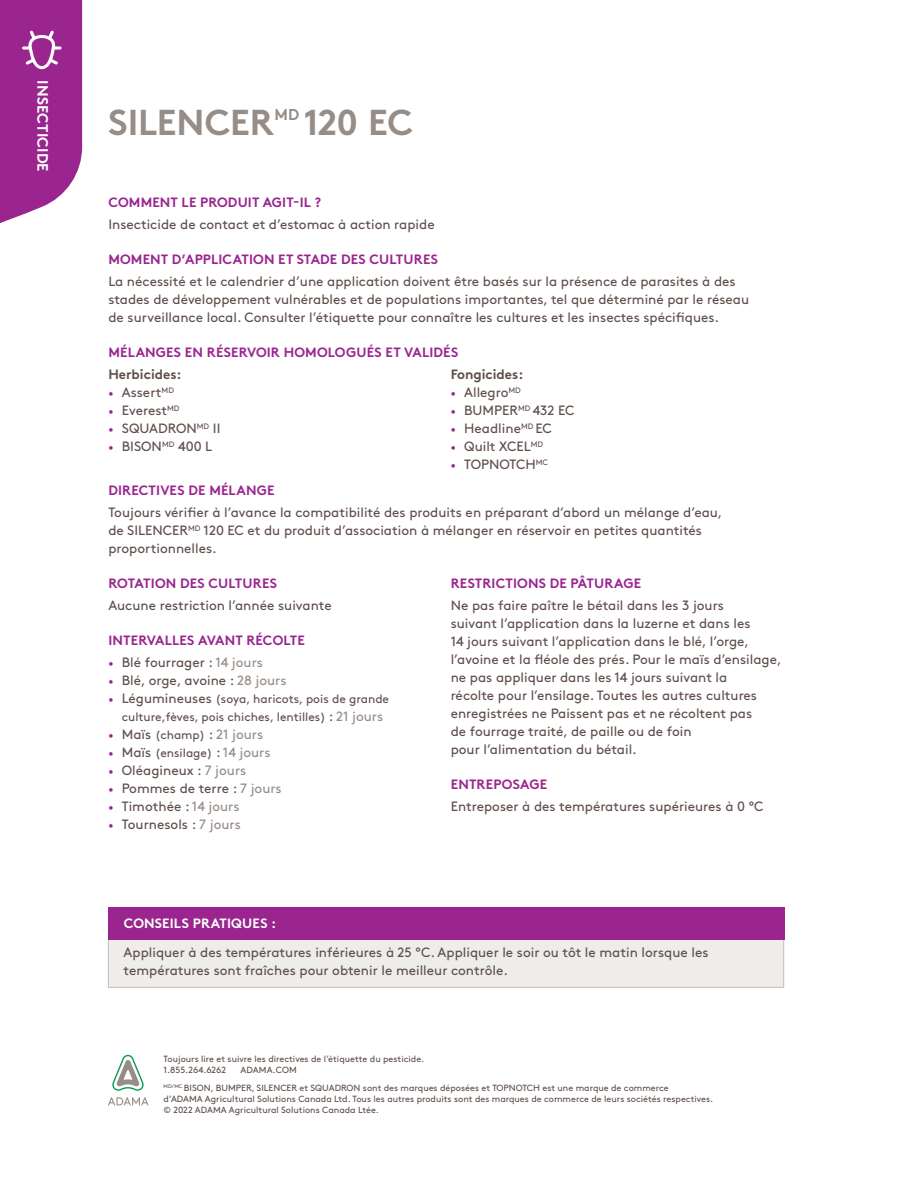
<style>
.page{position:relative;width:918px;height:1188px;background:#fff}
.page>*{position:absolute;margin:0;border:0;box-sizing:border-box;transform-origin:0 0}
.t1{font:700 36px "Brown Pro";letter-spacing:-.01em;color:#978d87}
.t2{font:700 15.75px "Brown Pro";color:#978d87}
.t3{font:700 15px "Brown Pro";letter-spacing:.01em;color:#fff}
.t4{font:13.5px/18px "Brown Pro";color:#5f4f4b}
.t5{font:700 13.5px "Brown Pro";letter-spacing:.01em;color:#9a258f}
.t6{font:700 13.5px "Brown Pro";color:#5f4f4b}
.t7{font:700 13.5px "Brown Pro";letter-spacing:.01em;color:#fff}
.t8{font:12px/18px "Brown Pro";color:#5f4f4b}
.t9{font:9px/11.2px "Brown Pro";color:#5f4f4b}
.s1{font-size:9px;color:#9a258f}
.s2{color:#978d87}
.s3{font-size:13.5px}
.s4{font-size:13.5px;color:#978d87}
</style>
<div class="page">
<svg style="left:0;top:0;width:82px;height:223px;background:#a53c9b"></svg>
<div style="left:108px;top:933px;width:676px;height:55px;background:#efedec;border:1px solid #c4bdb9"></div>
<div style="left:108px;top:908px;width:676px;height:32px;background:#9a258f"></div>
<svg style="left:112px;top:1055px;width:32px;height:36px"></svg>
<svg style="left:108px;top:1097px;width:40px;height:9px"></svg>
<p class="t3" style="left:55px;top:80px;width:93px;rotate:90deg">INSECTICIDE</p>
<h1 class="t1" style="left:109px;top:93px;width:167px">SILENCER</h1>
<p class="t2" style="left:274px;top:102px;width:26px">MD</p>
<h1 class="t1" style="left:304px;top:93px;width:111px">120 EC</h1>
<p class="t5" style="left:108px;top:191px;width:214px">COMMENT LE PRODUIT AGIT-IL ?</p>
<p class="t4" style="left:108px;top:214px;width:328px">Insecticide de contact et d’estomac à action rapide</p>
<p class="t5" style="left:108px;top:248px;width:331px">MOMENT D’APPLICATION ET STADE DES CULTURES</p>
<p class="t4" style="left:108px;top:271px;width:642px">La nécessité et le calendrier d’une application doivent être basés sur la présence de parasites à des stades de développement vulnérables et de populations importantes, tel que déterminé par le réseau de surveillance local. Consulter l’étiquette pour connaître les cultures et les insectes spécifiques.</p>
<p class="t5" style="left:108px;top:341px;width:351px">MÉLANGES EN RÉSERVOIR HOMOLOGUÉS ET VALIDÉS</p>
<p class="t6" style="left:108px;top:364px;width:75px">Herbicides:</p>
<p class="t4" style="left:108px;top:382px;width:67px"><span class="s1">•</span> Assert<sup>MD</sup></p>
<p class="t4" style="left:108px;top:400px;width:73px"><span class="s1">•</span> Everest<sup>MD</sup></p>
<p class="t4" style="left:108px;top:418px;width:114px"><span class="s1">•</span> SQUADRON<sup>MD</sup> II</p>
<p class="t4" style="left:108px;top:436px;width:105px"><span class="s1">•</span> BISON<sup>MD</sup> 400 L</p>
<p class="t6" style="left:451px;top:364px;width:74px">Fongicides:</p>
<p class="t4" style="left:451px;top:382px;width:72px"><span class="s1">•</span> Allegro<sup>MD</sup></p>
<p class="t4" style="left:451px;top:400px;width:125px"><span class="s1">•</span> BUMPER<sup>MD</sup> 432 EC</p>
<p class="t4" style="left:451px;top:418px;width:103px"><span class="s1">•</span> Headline<sup>MD</sup> EC</p>
<p class="t4" style="left:451px;top:436px;width:94px"><span class="s1">•</span> Quilt XCEL<sup>MD</sup></p>
<p class="t4" style="left:451px;top:454px;width:99px"><span class="s1">•</span> TOPNOTCH<sup>MC</sup></p>
<p class="t5" style="left:108px;top:479px;width:168px">DIRECTIVES DE MÉLANGE</p>
<p class="t4" style="left:108px;top:502px;width:616px">Toujours vérifier à l’avance la compatibilité des produits en préparant d’abord un mélange d’eau, de SILENCER<sup>MD</sup> 120 EC et du produit d’association à mélanger en réservoir en petites quantités proportionnelles.</p>
<p class="t5" style="left:108px;top:572px;width:170px">ROTATION DES CULTURES</p>
<p class="t4" style="left:108px;top:595px;width:225px">Aucune restriction l’année suivante</p>
<p class="t5" style="left:108px;top:629px;width:198px">INTERVALLES AVANT RÉCOLTE</p>
<p class="t4" style="left:108px;top:652px;width:156px"><span class="s1">•</span> Blé fourrager : <span class="s2">14 jours</span></p>
<p class="t4" style="left:108px;top:670px;width:180px"><span class="s1">•</span> Blé, orge, avoine : <span class="s2">28 jours</span></p>
<p class="t8" style="left:122px;top:689px;width:269px;text-indent:-14px"><span class="s1">•</span> <span class="s3">Légumineuses</span> (soya, haricots, pois de grande culture,fèves, pois chiches, lentilles) <span class="s3">:</span> <span class="s4">21 jours</span></p>
<p class="t8" style="left:108px;top:725px;width:156px"><span class="s1">•</span> <span class="s3">Maïs</span> (champ) <span class="s3">:</span> <span class="s4">21 jours</span></p>
<p class="t8" style="left:108px;top:743px;width:164px"><span class="s1">•</span> <span class="s3">Maïs</span> (ensilage) <span class="s3">:</span> <span class="s4">14 jours</span></p>
<p class="t4" style="left:108px;top:760px;width:139px"><span class="s1">•</span> Oléagineux : <span class="s2">7 jours</span></p>
<p class="t4" style="left:108px;top:778px;width:175px"><span class="s1">•</span> Pommes de terre : <span class="s2">7 jours</span></p>
<p class="t4" style="left:108px;top:796px;width:133px"><span class="s1">•</span> Timothée : <span class="s2">14 jours</span></p>
<p class="t4" style="left:108px;top:814px;width:134px"><span class="s1">•</span> Tournesols : <span class="s2">7 jours</span></p>
<p class="t5" style="left:451px;top:572px;width:192px">RESTRICTIONS DE PÂTURAGE</p>
<p class="t4" style="left:451px;top:595px;width:333px">Ne pas faire paître le bétail dans les 3 jours<br>suivant l’application dans la luzerne et dans les<br>14 jours suivant l’application dans le blé, l’orge, l’avoine et la fléole des prés. Pour le maïs d’ensilage, ne pas appliquer dans les 14 jours suivant la<br>récolte pour l’ensilage. Toutes les autres cultures enregistrées ne Paissent pas et ne récoltent pas<br>de fourrage traité, de paille ou de foin<br>pour l’alimentation du bétail.</p>
<p class="t5" style="left:451px;top:773px;width:98px">ENTREPOSAGE</p>
<p class="t4" style="left:451px;top:796px;width:314px">Entreposer à des températures supérieures à 0 °C</p>
<p class="t7" style="left:124px;top:913px;width:154px">CONSEILS PRATIQUES :</p>
<p class="t4" style="left:124px;top:943px;width:586px">Appliquer à des températures inférieures à 25 °C. Appliquer le soir ou tôt le matin lorsque les températures sont fraîches pour obtenir le meilleur contrôle.</p>
<p class="t9" style="left:164px;top:1052px;width:262px">Toujours lire et suivre les directives de l’étiquette du pesticide.<br>1.855.264.6262</p>
<p class="t9" style="left:164px;top:1060px;width:507px;line-height:18px;text-indent:77px">ADAMA.COM<br><sup>MD/MC</sup> BISON, BUMPER, SILENCER et SQUADRON sont des marques déposées et TOPNOTCH est une marque de commerce</p>
<p class="t9" style="left:164px;top:1093px;width:551px">d’ADAMA Agricultural Solutions Canada Ltd. Tous les autres produits sont des marques de commerce de leurs sociétés respectives. © 2022 ADAMA Agricultural Solutions Canada Ltée.</p>
</div>
